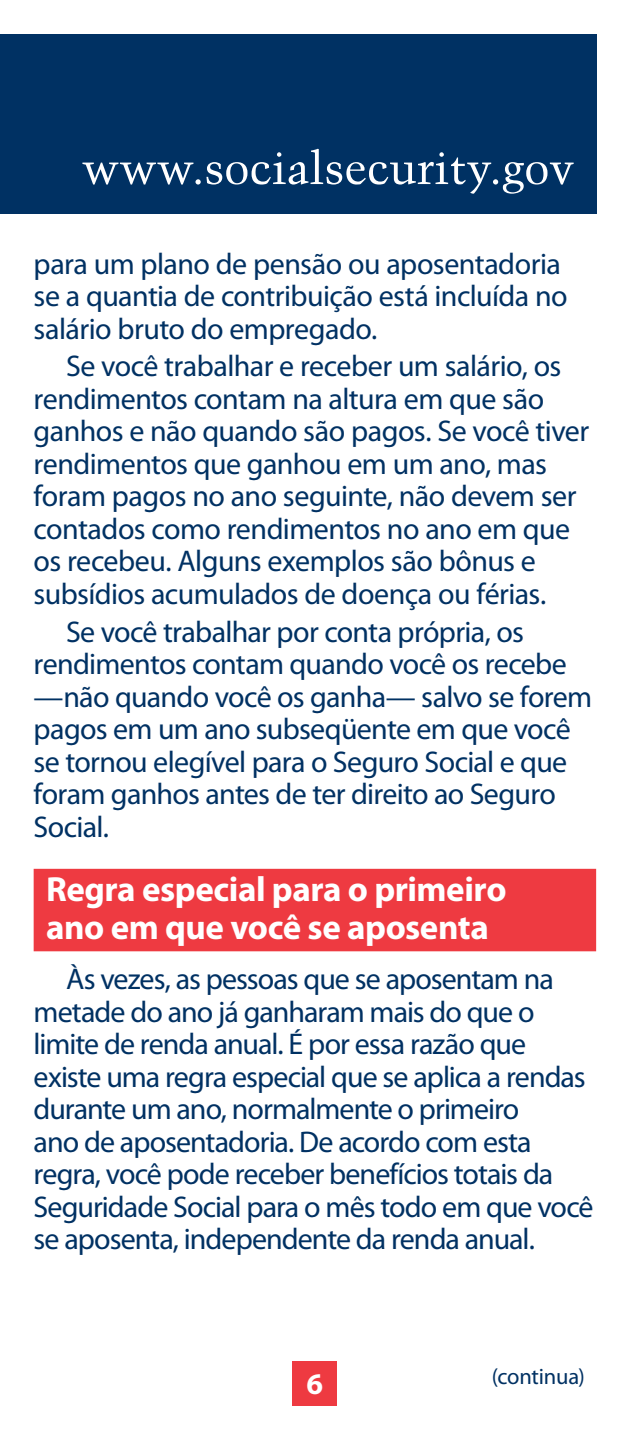
<style>
.page{position:relative;width:630px;height:1440px;background:#fff}
.page>*{position:absolute;margin:0;border:0;box-sizing:border-box;transform-origin:0 0}
.H1-2{font:700 35px/37.5px "Myriad Pro";letter-spacing:-.015em;color:#fff}
.Paragraph{font:30px/32.5px "Myriad Pro";letter-spacing:-.025em;color:#003163}
.t1{font:700 30px "Myriad Pro";color:#fff}
.t2{font:22.5px "Myriad Pro";letter-spacing:-.01em;color:#003163}
</style>
<div class="page">
<div style="left:0;top:34px;width:596px;height:180px;background:#003163"></div>
<svg style="left:82px;top:149px;width:492px;height:45px"></svg>
<div style="left:292px;top:1361px;width:45px;height:45px;background:#ee3a41"></div>
<div style="left:34px;top:869px;width:562px;height:82px;background:#ee3a41"></div>
<p class="Paragraph" style="left:34px;top:247px;width:536px">para um plano de pensão ou aposentadoria se a quantia de contribuição está incluída no salário bruto do empregado.</p>
<p class="Paragraph" style="left:34px;top:350px;width:557px;text-indent:32px">Se você trabalhar e receber um salário, os rendimentos contam na altura em que são ganhos e não quando são pagos. Se você tiver rendimentos que ganhou em um ano, mas foram pagos no ano seguinte, não devem ser contados como rendimentos no ano em que os recebeu. Alguns exemplos são bônus e subsídios acumulados de doença ou férias.</p>
<p class="Paragraph" style="left:34px;top:615px;width:560px;text-indent:32px">Se você trabalhar por conta própria, os rendimentos contam quando você os recebe —não quando você os ganha— salvo se forem pagos em um ano subseqüente em que você se tornou elegível para o Seguro Social e que foram ganhos antes de ter direito ao Seguro Social.</p>
<h1 class="H1-2" style="left:46px;top:870px;width:462px">Regra especial para o primeiro ano em que você se aposenta</h1>
<p class="Paragraph" style="left:34px;top:963px;width:561px;text-indent:32px">Às vezes, as pessoas que se aposentam na metade do ano já ganharam mais do que o limite de renda anual. É por essa razão que existe uma regra especial que se aplica a rendas durante um ano, normalmente o primeiro<br>ano de aposentadoria. De acordo com esta regra, você pode receber benefícios totais da Seguridade Social para o mês todo em que você se aposenta, independente da renda anual.</p>
<p class="t1" style="left:307px;top:1364px;width:18px">6</p>
<p class="t2" style="left:492px;top:1362px;width:95px">(continua)</p>
</div>
